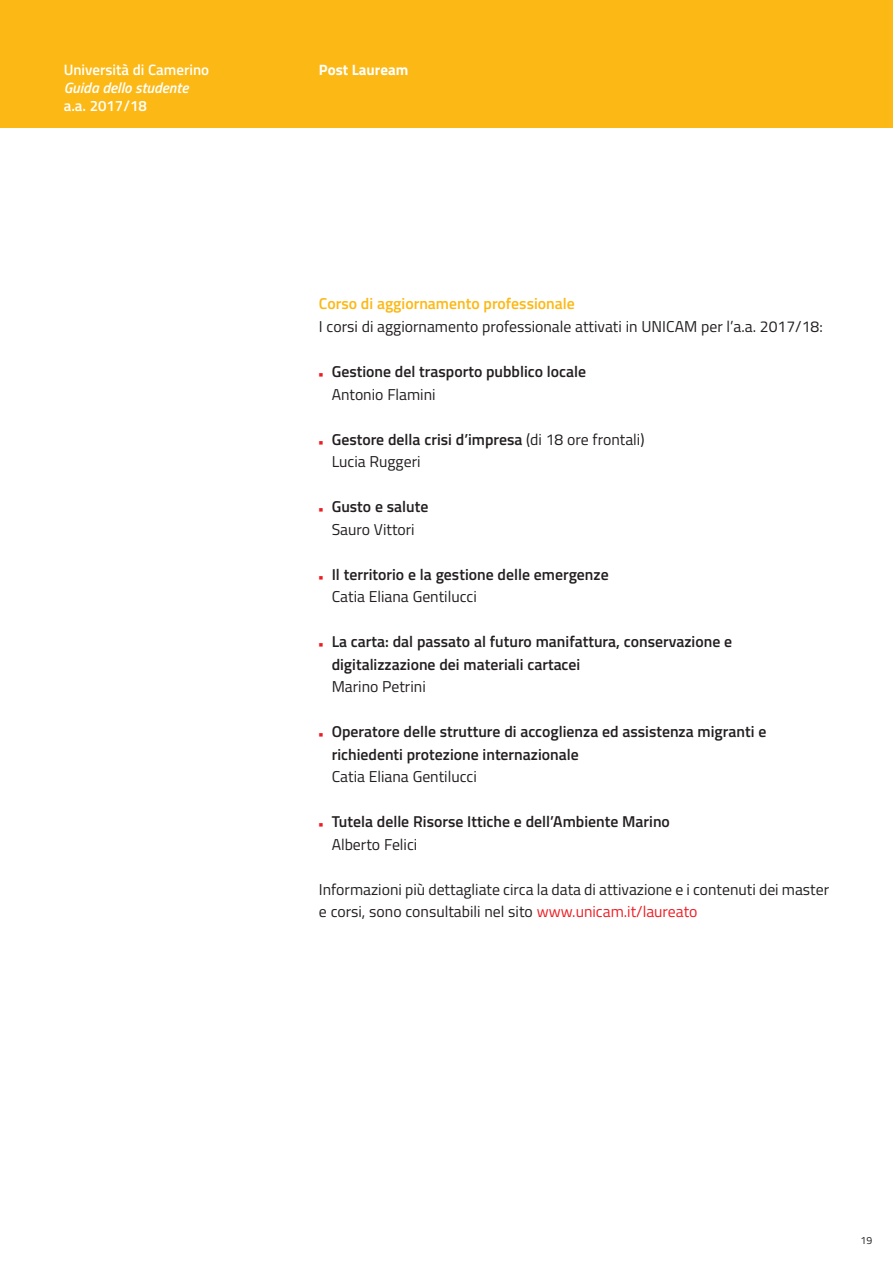
<style>
.page{position:relative;width:893px;height:1263px;background:#fff}
.page>*{position:absolute;margin:0;border:0;box-sizing:border-box;transform-origin:0 0}
.t1{font:600 15.75px/22.5px "Titillium";color:#231f20}
.t2{font:15.75px/22.5px "Titillium";color:#231f20}
.t3{font:600 15.75px "Titillium";color:#fcb814}
.t4{font:600 15px "Titillium";color:#fff}
.t5{font:italic 600 15px "Titillium";color:#fff}
.t6{font:700 15px "Titillium";color:#fff}
.t7{font:10.5px "Titillium";color:#231f20}
.s1{color:#ee1d23}
.s2{font-weight:400}
.s3{font-weight:600}
</style>
<div class="page">
<div style="left:0;top:0;width:893px;height:128px;background:#fcb814"></div>
<p class="t4" style="left:64px;top:64px;width:147px">Università di Camerino</p>
<p class="t5" style="left:64px;top:82px;width:126px">Guida dello studente</p>
<p class="t4" style="left:64px;top:100px;width:85px">a.a. 2017/18</p>
<p class="t6" style="left:319px;top:65px;width:91px">Post Lauream</p>
<p class="t3" style="left:319px;top:298px;width:257px">Corso di aggiornamento professionale</p>
<p class="t2" style="left:319px;top:317px;width:505px">I corsi di aggiornamento professionale attivati in UNICAM per l’a.a. 2017/18:</p>
<p class="t1" style="left:332px;top:362px;width:256px;text-indent:-13px"><span class="s1">■</span> Gestione del trasporto pubblico locale<br><span class="s2">Antonio Flamini</span></p>
<p class="t2" style="left:332px;top:429px;width:314px;text-indent:-13px"><span class="s1">■</span> <span class="s3">Gestore della crisi d’impresa</span> (di 18 ore frontali)<br>Lucia Ruggeri</p>
<p class="t1" style="left:319px;top:497px;width:111px;text-align:center"><span class="s1">■</span> Gusto e salute<br><span class="s2">Sauro Vittori</span></p>
<p class="t1" style="left:332px;top:564px;width:278px;text-indent:-13px"><span class="s1">■</span> Il territorio e la gestione delle emergenze<br><span class="s2">Catia Eliana Gentilucci</span></p>
<p class="t1" style="left:332px;top:632px;width:402px;text-indent:-13px"><span class="s1">■</span> La carta: dal passato al futuro manifattura, conservazione e digitalizzazione dei materiali cartacei</p>
<p class="t2" style="left:332px;top:677px;width:96px">Marino Petrini</p>
<p class="t1" style="left:332px;top:722px;width:436px;text-indent:-13px"><span class="s1">■</span> Operatore delle strutture di accoglienza ed assistenza migranti e richiedenti protezione internazionale</p>
<p class="t2" style="left:332px;top:767px;width:147px">Catia Eliana Gentilucci</p>
<p class="t1" style="left:332px;top:812px;width:340px;text-indent:-13px"><span class="s1">■</span> Tutela delle Risorse Ittiche e dell’Ambiente Marino<br><span class="s2">Alberto Felici</span></p>
<p class="t2" style="left:319px;top:879px;width:512px">Informazioni più dettagliate circa la data di attivazione e i contenuti dei master e corsi, sono consultabili nel sito <span class="s1">www.unicam.it/laureato</span></p>
<p class="t7" style="left:860px;top:1237px;width:13px">19</p>
</div>
